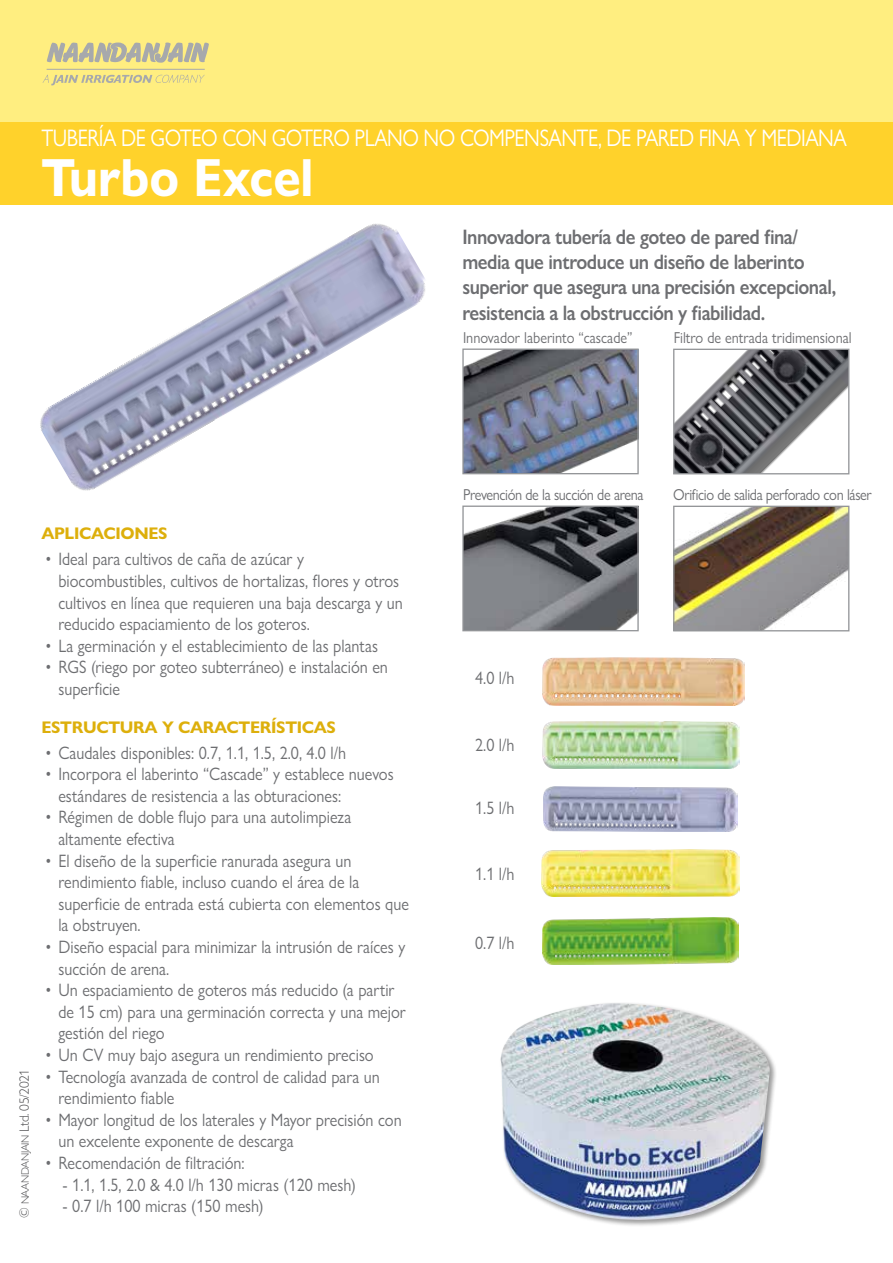
<style>
.page{position:relative;width:893px;height:1263px;background:#fff}
.page>*{position:absolute;margin:0;border:0;box-sizing:border-box;transform-origin:0 0}
.t1{font:700 54px "Gill Sans Nova";color:#fff;scale:.9 1}
.t2{font:24px "Gill Sans Nova";letter-spacing:-.025em;color:#fff;scale:.85 1}
.t3{font:600 21px/25.2px "Gill Sans Nova";letter-spacing:-.025em;color:#6d6e71;scale:.9 1}
.t4{font:18px/21.6px "Gill Sans Nova";color:#6d6e71;scale:.9 1}
.t5{font:700 16.95px "Gill Sans Nova";letter-spacing:-.02em;color:#ddaf0b}
.t6{font:15.9px "Gill Sans Nova";letter-spacing:-.015em;color:#6d6e71;scale:.9 1}
.t7{font:300 13.5px "Gill Sans Nova";letter-spacing:-.03em;color:#4d4d4f}
.s1{font-size:10.8px}
</style>
<div class="page">
<div style="left:0;top:0;width:893px;height:122px;background:#ffee80"></div>
<div style="left:0;top:122px;width:893px;height:82px;background:#ffd22b"></div>
<svg style="left:43px;top:75px;width:162px;height:10px"></svg>
<svg style="left:47px;top:42px;width:162px;height:21px"></svg>
<hr style="left:47px;top:69px;width:158px;height:1px;background:#a7a9ac">
<img style="left:40px;top:223px;width:385px;height:268px">
<img style="left:464px;top:350px;width:173px;height:122px">
<div style="left:462px;top:348px;width:177px;height:126px;border:1px solid #939598"></div>
<img style="left:464px;top:507px;width:173px;height:122px">
<div style="left:462px;top:505px;width:177px;height:126px;border:1px solid #939598"></div>
<img style="left:675px;top:351px;width:172px;height:121px">
<div style="left:673px;top:349px;width:176px;height:125px;border:1px solid #939598"></div>
<img style="left:675px;top:508px;width:172px;height:121px">
<div style="left:673px;top:506px;width:176px;height:125px;border:1px solid #939598"></div>
<img style="left:542px;top:657px;width:202px;height:49px">
<img style="left:542px;top:721px;width:198px;height:47px">
<img style="left:544px;top:786px;width:194px;height:46px">
<img style="left:542px;top:849px;width:198px;height:47px">
<img style="left:543px;top:917px;width:195px;height:48px">
<div style="left:499px;top:1002px;width:278px;height:225px;background:#000;opacity:.4"></div>
<img style="left:501px;top:1003px;width:270px;height:218px">
<h2 class="t2" style="left:41px;top:123px;width:949px">TUBERÍA DE GOTEO CON GOTERO PLANO NO COMPENSANTE, DE PARED FINA Y MEDIANA</h2>
<h1 class="t1" style="left:41px;top:144px;width:304px">Turbo Excel</h1>
<p class="t3" style="left:462px;top:224px;width:417px">Innovadora tubería de goteo de pared fina/ media que introduce un diseño de laberinto superior que asegura una precisión excepcional, resistencia a la obstrucción y fiabilidad.</p>
<p class="t6" style="left:463px;top:328px;width:190px">Innovador laberinto “cascade”</p>
<p class="t6" style="left:674px;top:328px;width:199px">Filtro de entrada tridimensional</p>
<p class="t7" style="left:16px;top:1218px;width:151px;rotate:-90deg">© <span class="s1">NAANDANJAIN</span> Ltd. 05/2021</p>
<p class="t5" style="left:41px;top:523px;width:128px">APLICACIONES</p>
<p class="t4" style="left:58px;top:548px;width:384px;text-indent:-13px">• Ideal para cultivos de caña de azúcar y biocombustibles, cultivos de hortalizas, flores y otros cultivos en línea que requieren una baja descarga y un reducido espaciamiento de los goteros.</p>
<p class="t4" style="left:46px;top:635px;width:371px">• La germinación y el establecimiento de las plantas</p>
<p class="t4" style="left:58px;top:656px;width:368px;text-indent:-13px">• RGS (riego por goteo subterráneo) e instalación en superficie</p>
<p class="t5" style="left:41px;top:716px;width:296px">ESTRUCTURA Y CARACTERÍSTICAS</p>
<p class="t4" style="left:46px;top:741px;width:335px">• Caudales disponibles: 0.7, 1.1, 1.5, 2.0, 4.0 l/h</p>
<p class="t4" style="left:58px;top:763px;width:374px;text-indent:-13px">• Incorpora el laberinto “Cascade” y establece nuevos estándares de resistencia a las obturaciones:</p>
<p class="t4" style="left:58px;top:806px;width:327px;text-indent:-13px">• Régimen de doble flujo para una autolimpieza altamente efectiva</p>
<p class="t4" style="left:58px;top:849px;width:391px;text-indent:-13px">• El diseño de la superficie ranurada asegura un rendimiento fiable, incluso cuando el área de la superficie de entrada está cubierta con elementos que la obstruyen.</p>
<p class="t4" style="left:58px;top:936px;width:387px;text-indent:-13px">• Diseño espacial para minimizar la intrusión de raíces y succión de arena.</p>
<p class="t4" style="left:58px;top:979px;width:388px;text-indent:-13px">• Un espaciamiento de goteros más reducido (a partir de 15 cm) para una germinación correcta y una mejor gestión del riego</p>
<p class="t4" style="left:46px;top:1044px;width:366px">• Un CV muy bajo asegura un rendimiento preciso</p>
<p class="t4" style="left:58px;top:1065px;width:359px;text-indent:-13px">• Tecnología avanzada de control de calidad para un rendimiento fiable</p>
<p class="t4" style="left:58px;top:1109px;width:383px;text-indent:-13px">• Mayor longitud de los laterales y Mayor precisión con un excelente exponente de descarga</p>
<p class="t4" style="left:46px;top:1152px;width:223px">• Recomendación de filtración:</p>
<p class="t4" style="left:63px;top:1173px;width:327px">- 1.1, 1.5, 2.0 &amp; 4.0 l/h 130 micras (120 mesh)</p>
<p class="t4" style="left:63px;top:1195px;width:225px">- 0.7 l/h 100 micras (150 mesh)</p>
<p class="t6" style="left:463px;top:485px;width:202px">Prevención de la succión de arena</p>
<p class="t6" style="left:673px;top:485px;width:222px">Orificio de salida perforado con láser</p>
<p class="t4" style="left:475px;top:667px;width:45px">4.0 l/h</p>
<p class="t4" style="left:475px;top:734px;width:45px">2.0 l/h</p>
<p class="t4" style="left:475px;top:797px;width:45px">1.5 l/h</p>
<p class="t4" style="left:475px;top:863px;width:45px">1.1 l/h</p>
<p class="t4" style="left:475px;top:932px;width:45px">0.7 l/h</p>
</div>
